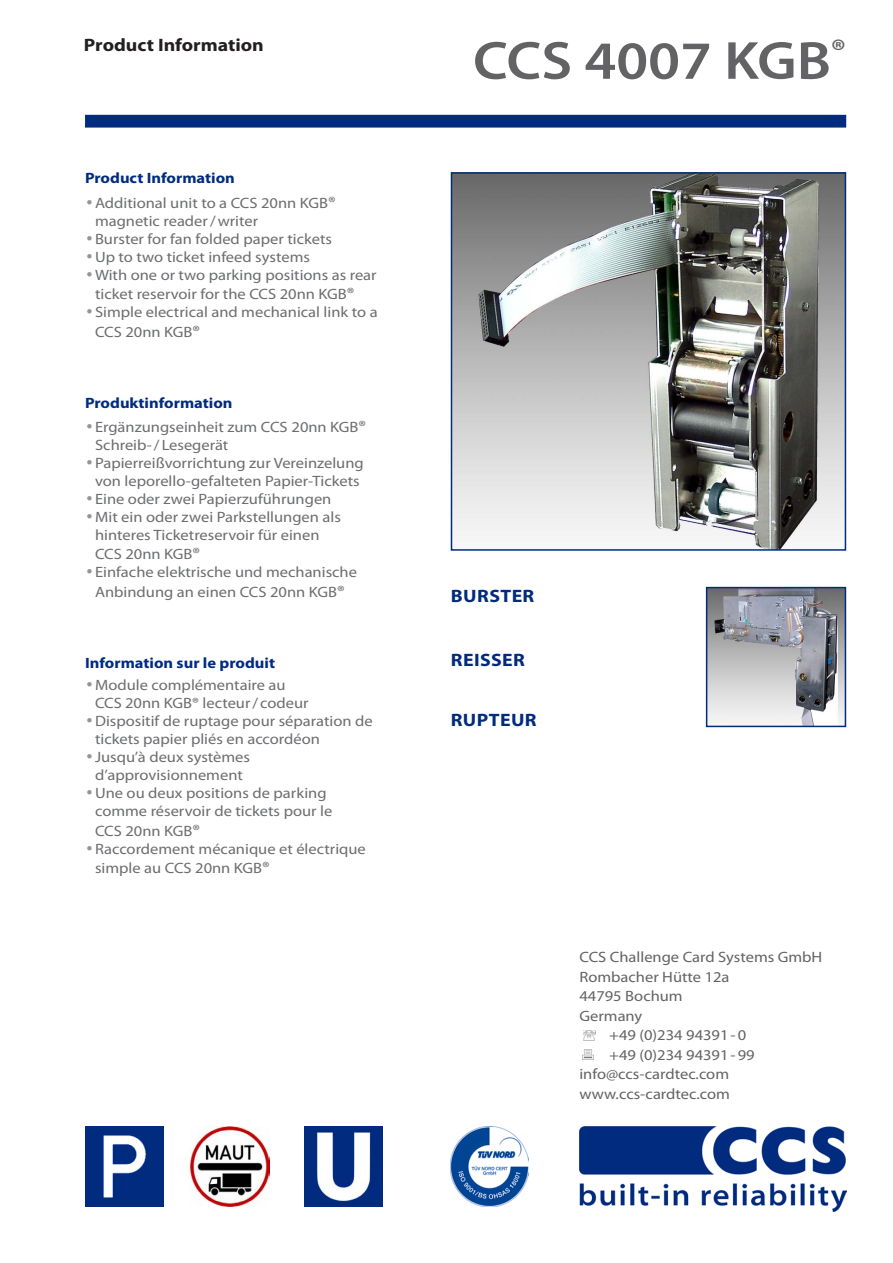
<style>
.page{position:relative;width:893px;height:1263px;background:#fff}
.page>*{position:absolute;margin:0;border:0;box-sizing:border-box;transform-origin:0 0}
.t1{font:600 54px "Myriad Pro";color:#636366;scale:1.1 1}
.t2{font:700 18px "Myriad Pro";letter-spacing:.02em;color:#002b7f;scale:1.1 1}
.t3{font:700 18px "Myriad Pro";color:#231f20;scale:1.1 1}
.t4{font:15px/18px "Myriad Pro";color:#6c6d70;scale:1.1 1}
.t5{font:15px "Myriad Pro";color:#636366;scale:1.1 1}
.t6{font:700 15px "Myriad Pro";color:#002b7f;scale:1.1 1}
.s1{font-family:"Kabel IT Cby BT";color:#939598}
.s2{font-size:16.5px}
</style>
<div class="page">
<div style="left:85px;top:115px;width:761px;height:13px;background:#002b7f;border:2px solid #002b7f"></div>
<img style="left:304px;top:1126px;width:79px;height:80px">
<img style="left:85px;top:1126px;width:78px;height:80px">
<img style="left:191px;top:1126px;width:78px;height:80px">
<img style="left:579px;top:1126px;width:267px;height:86px">
<svg style="left:583px;top:1030px;width:13px;height:10px"></svg>
<svg style="left:583px;top:1049px;width:10px;height:11px"></svg>
<img style="left:451px;top:1126px;width:78px;height:80px">
<img style="left:454px;top:175px;width:389px;height:373px">
<div style="left:451px;top:172px;width:395px;height:379px;border:2px solid #002b7f"></div>
<img style="left:709px;top:590px;width:134px;height:134px">
<div style="left:706px;top:587px;width:140px;height:140px;border:2px solid #002b7f"></div>
<p class="t3" style="left:84px;top:33px;width:165px">Product Information</p>
<p class="t6" style="left:85px;top:169px;width:138px">Product Information</p>
<p class="t4" style="left:95px;top:193px;width:220px;text-indent:-10px"><span class="s1">•</span> Additional unit to a CCS 20nn KGB<span class="s2">® </span>magnetic reader/writer</p>
<p class="t4" style="left:85px;top:229px;width:226px"><span class="s1">•</span> Burster for fan folded paper tickets</p>
<p class="t4" style="left:85px;top:247px;width:206px"><span class="s1">•</span> Up to two ticket infeed systems</p>
<p class="t4" style="left:95px;top:264px;width:257px;line-height:19.8px;text-indent:-10px"><span class="s1">•</span> With one or two parking positions as rear ticket reservoir for the CCS 20nn KGB<span class="s2">®</span></p>
<p class="t4" style="left:95px;top:302px;width:258px;line-height:19.8px;text-indent:-10px"><span class="s1">•</span> Simple electrical and mechanical link to a<br>CCS 20nn KGB<span class="s2">®</span></p>
<p class="t6" style="left:85px;top:393px;width:136px">Produktinformation</p>
<p class="t4" style="left:95px;top:417px;width:248px;text-indent:-10px"><span class="s1">•</span> Ergänzungseinheit zum CCS 20nn KGB<span class="s2">®<br></span>Schreib-/ Lesegerät</p>
<p class="t4" style="left:85px;top:453px;width:255px;text-align:center"><span class="s1">•</span> Papierreißvorrichtung zur Vereinzelung von leporello-gefalteten Papier-Tickets</p>
<p class="t4" style="left:85px;top:489px;width:225px"><span class="s1">•</span> Eine oder zwei Papierzuführungen</p>
<p class="t4" style="left:95px;top:507px;width:225px;text-indent:-10px"><span class="s1">•</span> Mit ein oder zwei Parkstellungen als hinteres Ticketreservoir für einen</p>
<p class="t4" style="left:95px;top:545px;width:97px">CCS 20nn KGB<span class="s2">®</span></p>
<p class="t4" style="left:85px;top:562px;width:249px;line-height:19.8px;text-align:center"><span class="s1">•</span> Einfache elektrische und mechanische<br>Anbindung an einen CCS 20nn KGB<span class="s2">®</span></p>
<p class="t6" style="left:85px;top:653px;width:174px">Information sur le produit</p>
<p class="t4" style="left:95px;top:675px;width:196px;text-indent:-10px"><span class="s1">•</span> Module complémentaire au<br>CCS 20nn KGB® lecteur/ codeur</p>
<p class="t4" style="left:95px;top:711px;width:254px;text-indent:-10px"><span class="s1">•</span> Dispositif de ruptage pour séparation de tickets papier pliés en accordéon</p>
<p class="t4" style="left:85px;top:747px;width:152px;text-align:center"><span class="s1">•</span> Jusqu’à deux systèmes d’approvisionnement</p>
<p class="t4" style="left:95px;top:783px;width:217px;text-indent:-10px"><span class="s1">•</span> Une ou deux positions de parking comme réservoir de tickets pour le</p>
<p class="t4" style="left:95px;top:821px;width:97px">CCS 20nn KGB<span class="s2">®</span></p>
<p class="t4" style="left:95px;top:838px;width:248px;line-height:19.8px;text-indent:-10px"><span class="s1">•</span> Raccordement mécanique et électrique simple au CCS 20nn KGB<span class="s2">®</span></p>
<h1 class="t1" style="left:473px;top:26px;width:341px">CCS 4007 KGB<sup>®</sup></h1>
<p class="t2" style="left:451px;top:584px;width:77px">Burster</p>
<p class="t2" style="left:451px;top:648px;width:69px">ReiSSer</p>
<p class="t2" style="left:451px;top:708px;width:79px">Rupteur</p>
<p class="t5" style="left:579px;top:948px;width:222px">CCS Challenge Card Systems GmbH</p>
<p class="t5" style="left:579px;top:967px;width:138px">Rombacher Hütte 12a</p>
<p class="t5" style="left:579px;top:987px;width:95px">44795 Bochum</p>
<p class="t5" style="left:579px;top:1006px;width:59px">Germany</p>
<p class="t5" style="left:609px;top:1026px;width:126px">+49 (0)234 94391-0</p>
<p class="t5" style="left:609px;top:1045px;width:134px">+49 (0)234 94391-99</p>
<p class="t5" style="left:579px;top:1065px;width:138px">info@ccs-cardtec.com</p>
<p class="t5" style="left:579px;top:1084px;width:138px">www.ccs-cardtec.com</p>
</div>
